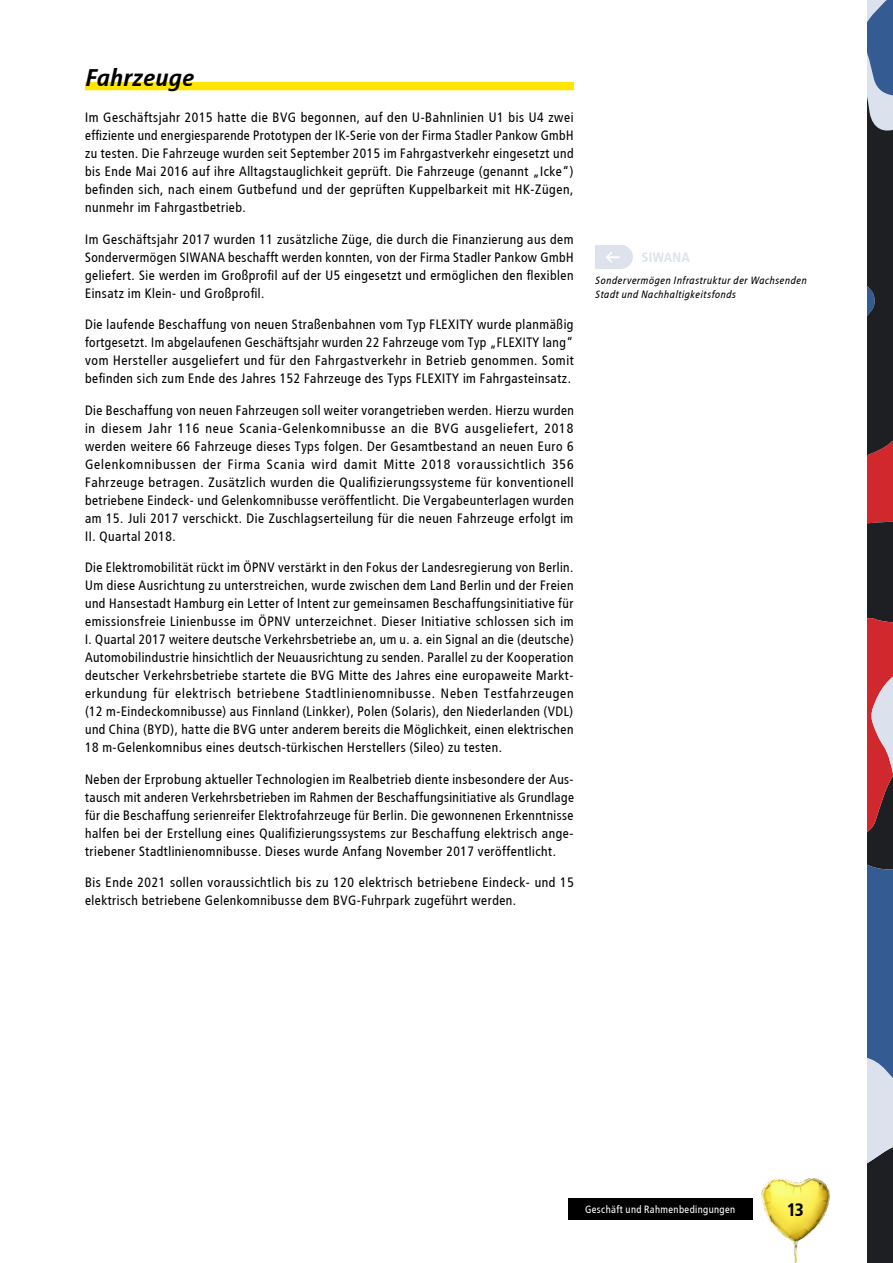
<style>
.page{position:relative;width:893px;height:1263px;background:#fff}
.page>*{position:absolute;margin:0;border:0;box-sizing:border-box;transform-origin:0 0}
.t1{font:italic 700 24px "Transit";letter-spacing:.005em;color:#000}
.t2{font:700 18px "Transit";color:#000}
.t3{font:13.5px/18px "Transit";color:#000;text-align:justify}
.t4{font:700 13.5px "Transit";color:#dde2ed}
.t5{font:italic 10.5px/13.5px "Transit";letter-spacing:.015em;color:#000}
.t6{font:10.5px "Transit";color:#fff}
</style>
<div class="page">
<div style="left:85px;top:82px;width:489px;height:8px;background:#ffe600"></div>
<div style="left:595px;top:245px;width:26px;height:24px;background:#dde2ed"></div>
<div style="left:609px;top:245px;width:24px;height:24px;background:#dde2ed;border-radius:50%"></div>
<svg style="left:606px;top:252px;width:14px;height:11px"></svg>
<img style="left:761px;top:1178px;width:69px;height:85px">
<div style="left:568px;top:1198px;width:185px;height:21px;background:#000"></div>
<svg style="left:867px;top:0;width:26px;height:1263px;background:#5c4a5a"></svg>
<h1 class="t1" style="left:85px;top:64px;width:111px">Fahrzeuge</h1>
<p class="t3" style="left:85px;top:109px;width:491px">Im Geschäftsjahr 2015 hatte die BVG begonnen, auf den U-Bahnlinien U1 bis U4 zwei effiziente und energiesparende Prototypen der IK-Serie von der Firma Stadler Pankow GmbH zu testen. Die Fahrzeuge wurden seit September 2015 im Fahrgastverkehr eingesetzt und bis Ende Mai 2016 auf ihre Alltagstauglichkeit geprüft. Die Fahrzeuge (genannt „Icke“) befinden sich, nach einem Gutbefund und der geprüften Kuppelbarkeit mit HK-Zügen, nunmehr im Fahrgastbetrieb.</p>
<p class="t3" style="left:85px;top:230px;width:491px">Im Geschäftsjahr 2017 wurden 11 zusätzliche Züge, die durch die Finanzierung aus dem Sondervermögen SIWANA beschafft werden konnten, von der Firma Stadler Pankow GmbH geliefert. Sie werden im Großprofil auf der U5 eingesetzt und ermöglichen den flexiblen Einsatz im Klein- und Großprofil.</p>
<p class="t3" style="left:85px;top:316px;width:491px">Die laufende Beschaffung von neuen Straßenbahnen vom Typ FLEXITY wurde planmäßig fortgesetzt. Im abgelaufenen Geschäftsjahr wurden 22 Fahrzeuge vom Typ „FLEXITY lang“ vom Hersteller ausgeliefert und für den Fahrgastverkehr in Betrieb genommen. Somit befinden sich zum Ende des Jahres 152 Fahrzeuge des Typs FLEXITY im Fahrgasteinsatz.</p>
<p class="t3" style="left:85px;top:401px;width:491px">Die Beschaffung von neuen Fahrzeugen soll weiter vorangetrieben werden. Hierzu wurden in diesem Jahr 116 neue Scania-Gelenkomnibusse an die BVG ausgeliefert, 2018 werden weitere 66 Fahrzeuge dieses Typs folgen. Der Gesamtbestand an neuen Euro 6<br>Gelenkomnibussen der Firma Scania wird damit Mitte 2018 voraussichtlich 356<br>Fahrzeuge betragen. Zusätzlich wurden die Qualifizierungssysteme für konventionell betriebene Eindeck- und Gelenkomnibusse veröffentlicht. Die Vergabeunterlagen wurden am 15. Juli 2017 verschickt. Die Zuschlagserteilung für die neuen Fahrzeuge erfolgt im II. Quartal 2018.</p>
<p class="t3" style="left:85px;top:559px;width:491px">Die Elektromobilität rückt im ÖPNV verstärkt in den Fokus der Landesregierung von Berlin.<br>Um diese Ausrichtung zu unterstreichen, wurde zwischen dem Land Berlin und der Freien und Hansestadt Hamburg ein Letter of Intent zur gemeinsamen Beschaffungsinitiative für emissionsfreie Linienbusse im ÖPNV unterzeichnet. Dieser Initiative schlossen sich im I. Quartal 2017 weitere deutsche Verkehrsbetriebe an, um u. a. ein Signal an die (deutsche)<br>Automobilindustrie hinsichtlich der Neuausrichtung zu senden. Parallel zu der Kooperation deutscher Verkehrsbetriebe startete die BVG Mitte des Jahres eine europaweite Markt&shy;erkundung für elektrisch betriebene Stadtlinienomnibusse. Neben Testfahrzeugen (12 m-Eindeckomnibusse) aus Finnland (Linkker), Polen (Solaris), den Niederlanden (VDL) und China (BYD), hatte die BVG unter anderem bereits die Möglichkeit, einen elektrischen 18 m-Gelenkomnibus eines deutsch-türkischen Herstellers (Sileo) zu testen.</p>
<p class="t3" style="left:85px;top:770px;width:491px">Neben der Erprobung aktueller Technologien im Realbetrieb diente insbesondere der Aus&shy;tausch mit anderen Verkehrsbetrieben im Rahmen der Beschaffungsinitiative als Grundlage für die Beschaffung serienreifer Elektrofahrzeuge für Berlin. Die gewonnenen Erkenntnisse halfen bei der Erstellung eines Qualifizierungssystems zur Beschaffung elektrisch ange&shy;triebener Stadtlinienomnibusse. Dieses wurde Anfang November 2017 veröffentlicht.</p>
<p class="t3" style="left:85px;top:874px;width:491px">Bis Ende 2021 sollen voraussichtlich bis zu 120 elektrisch betriebene Eindeck- und 15 elektrisch betriebene Gelenkomnibusse dem BVG-Fuhrpark zugeführt werden.</p>
<p class="t4" style="left:642px;top:249px;width:50px">SIWANA</p>
<p class="t5" style="left:595px;top:274px;width:213px">Sondervermögen Infrastruktur der Wachsenden<br>Stadt und Nachhaltigkeitsfonds</p>
<p class="t6" style="left:585px;top:1203px;width:152px">Geschäft und Rahmenbedingungen</p>
<h2 class="t2" style="left:787px;top:1199px;width:18px">13</h2>
</div>
